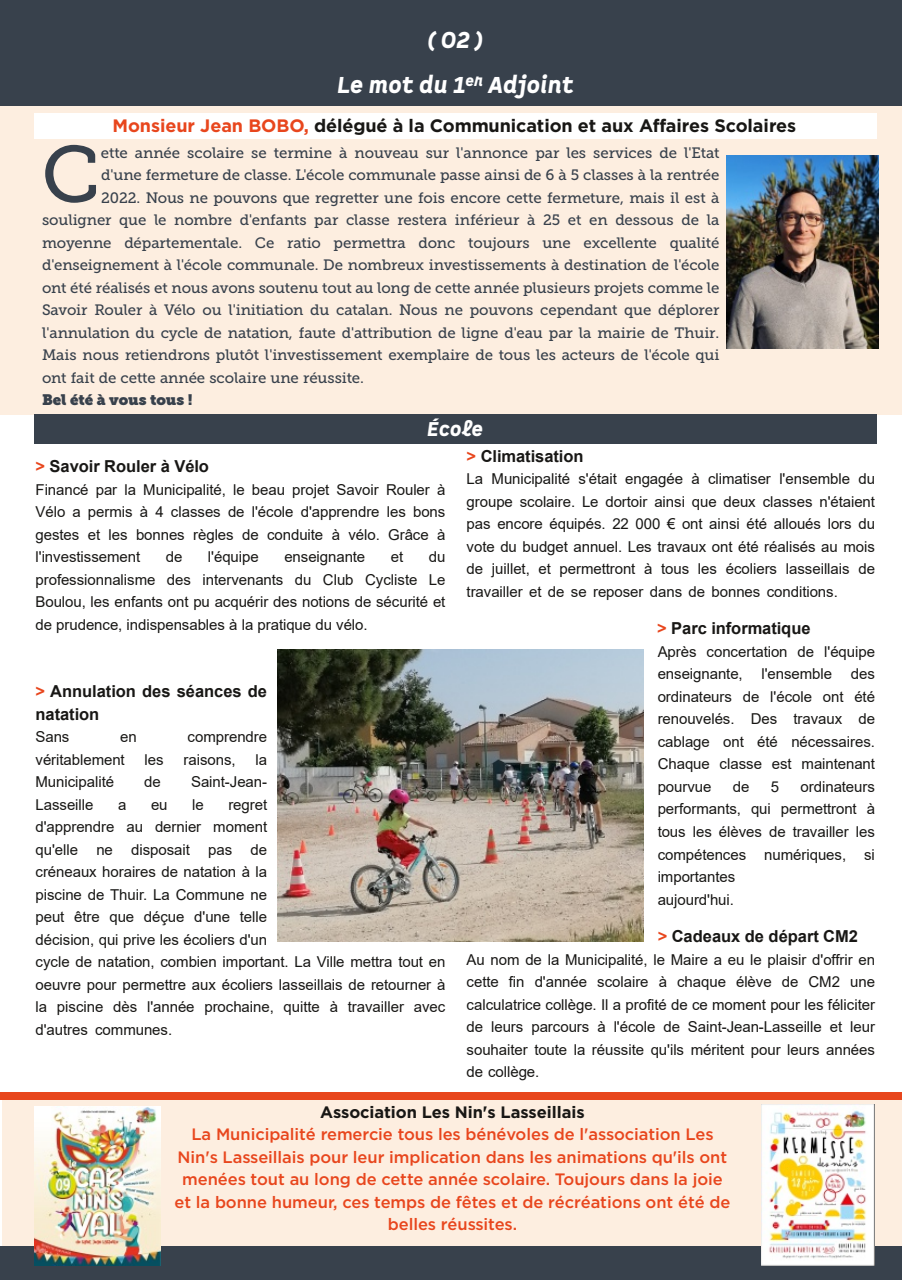
<style>
.page{position:relative;width:902px;height:1280px;background:#fff}
.page>*{position:absolute;margin:0;border:0;box-sizing:border-box;transform-origin:0 0}
.t1{font:79.35px "Museo Slab 500";color:#38414c}
.t2{font:italic 900 22.5px/45px "Spock Ess Alt 2";letter-spacing:-.005em;color:#fff;text-align:center}
.t3{font:italic 900 19.5px "Spock Ess Alt 2";letter-spacing:-.01em;color:#fff}
.t4{font:700 18px "Gotham HTF";letter-spacing:-.005em;color:#181715}
.t5{font:500 16.5px/22.5px "Gotham HTF";letter-spacing:-.005em;color:#e8461d;text-align:center}
.t6{font:700 16.5px/22.5px "Arial";color:#181715}
.t7{font:700 16.5px "Gotham HTF";color:#181715}
.t8{font:15px/22.5px "Arial";letter-spacing:-.005em;color:#181715;text-align:justify}
.t9{font:15px "Museo Slab 500";letter-spacing:-.005em;color:#38414c}
.t10{font:15px "Museo Slab";letter-spacing:-.005em;color:#38414c}
.s1{color:#e8461d}
</style>
<div class="page">
<div style="left:3px;top:1093px;width:898px;height:164px;background:#fdeee0"></div>
<div style="left:0;top:100px;width:901px;height:314px;background:#fdeee0"></div>
<div style="left:1px;top:0;width:900px;height:106px;background:#38414c"></div>
<div style="left:34px;top:113px;width:842px;height:25px;background:#fff"></div>
<div style="left:34px;top:414px;width:842px;height:30px;background:#38414c"></div>
<div style="left:0;top:1092px;width:901px;height:8px;background:#e8461d"></div>
<div style="left:0;top:1246px;width:901px;height:34px;background:#38414c"></div>
<img style="left:278px;top:650px;width:365px;height:291px">
<img style="left:34px;top:1106px;width:126px;height:160px">
<img style="left:726px;top:155px;width:152px;height:194px">
<img style="left:761px;top:1105px;width:113px;height:160px">
<h2 class="t2" style="left:336px;top:19px;width:238px">(02)<br>Le mot du 1<sup>er</sup> Adjoint</h2>
<p class="t4" style="left:112px;top:115px;width:685px"><span class="s1">Monsieur Jean BOBO,</span> délégué à la Communication et aux Affaires Scolaires</p>
<h1 class="t1" style="left:41px;top:127px;width:61px">C</h1>
<p class="t9" style="left:101px;top:144px;width:620px">ette année scolaire se termine à nouveau sur l'annonce par les services de l'Etat</p>
<p class="t9" style="left:101px;top:166px;width:619px">d'une fermeture de classe. L'école communale passe ainsi de 6 à 5 classes à la rentrée</p>
<p class="t9" style="left:101px;top:189px;width:619px">2022. Nous ne pouvons que regretter une fois encore cette fermeture, mais il est à</p>
<p class="t9" style="left:42px;top:211px;width:678px">souligner que le nombre d'enfants par classe restera inférieur à 25 et en dessous de la</p>
<p class="t9" style="left:42px;top:234px;width:678px">moyenne départementale. Ce ratio permettra donc toujours une excellente qualité</p>
<p class="t9" style="left:42px;top:256px;width:678px">d'enseignement à l'école communale. De nombreux investissements à destination de l'école</p>
<p class="t9" style="left:42px;top:279px;width:678px">ont été réalisés et nous avons soutenu tout au long de cette année plusieurs projets comme le</p>
<p class="t9" style="left:42px;top:301px;width:678px">Savoir Rouler à Vélo ou l'initiation du catalan. Nous ne pouvons cependant que déplorer</p>
<p class="t9" style="left:42px;top:324px;width:678px">l'annulation du cycle de natation, faute d'attribution de ligne d'eau par la mairie de Thuir.</p>
<p class="t9" style="left:42px;top:346px;width:678px">Mais nous retiendrons plutôt l'investissement exemplaire de tous les acteurs de l'école qui</p>
<p class="t9" style="left:42px;top:369px;width:323px">ont fait de cette année scolaire une réussite.</p>
<p class="t10" style="left:42px;top:391px;width:152px">Bel été à vous tous !</p>
<h3 class="t3" style="left:426px;top:416px;width:58px">École</h3>
<p class="t6" style="left:36px;top:455px;width:175px"><span class="s1">&gt;</span> Savoir Rouler à Vélo</p>
<p class="t8" style="left:36px;top:478px;width:411px">Financé par la Municipalité, le beau projet Savoir Rouler à Vélo a permis à 4 classes de l'école d'apprendre les bons gestes et les bonnes règles de conduite à vélo. Grâce à l'investissement</p>
<p class="t6" style="left:466px;top:445px;width:118px"><span class="s1">&gt;</span> Climatisation</p>
<p class="t8" style="left:466px;top:468px;width:410px">La Municipalité s'était engagée à climatiser l'ensemble du groupe scolaire. Le dortoir ainsi que deux classes n'étaient pas encore équipés. 22 000 € ont ainsi été alloués lors du vote du budget annuel. Les travaux ont été réalisés au mois de juillet, et permettront à tous les écoliers lasseillais de travailler et de se reposer dans de bonnes conditions.</p>
<p class="t6" style="left:657px;top:617px;width:155px"><span class="s1">&gt;</span> Parc informatique</p>
<p class="t8" style="left:657px;top:640px;width:219px">Après concertation de l'équipe enseignante, l'ensemble des ordinateurs de l'école ont été renouvelés. Des travaux de cablage ont été nécessaires.<br>Chaque classe est maintenant pourvue</p>
<p class="t8" style="left:166px;top:546px;width:18px">de</p>
<p class="t8" style="left:208px;top:546px;width:52px">l'équipe</p>
<p class="t8" style="left:284px;top:546px;width:82px">enseignante</p>
<p class="t8" style="left:391px;top:546px;width:14px">et</p>
<p class="t8" style="left:36px;top:546px;width:411px;text-indent:393px">du professionnalisme des intervenants du Club Cycliste Le Boulou, les enfants ont pu acquérir des notions de sécurité et de prudence, indispensables à la pratique du vélo.</p>
<p class="t6" style="left:36px;top:680px;width:233px"><span class="s1">&gt;</span> Annulation des séances de natation</p>
<p class="t8" style="left:36px;top:726px;width:35px">Sans</p>
<p class="t8" style="left:120px;top:726px;width:18px">en</p>
<p class="t8" style="left:188px;top:726px;width:81px">comprendre</p>
<p class="t8" style="left:36px;top:748px;width:91px">véritablement</p>
<p class="t8" style="left:144px;top:748px;width:21px">les</p>
<p class="t8" style="left:183px;top:748px;width:54px">raisons,</p>
<p class="t8" style="left:255px;top:748px;width:13px">la</p>
<p class="t8" style="left:36px;top:771px;width:80px">Municipalité</p>
<p class="t8" style="left:144px;top:771px;width:18px">de</p>
<p class="t8" style="left:191px;top:771px;width:77px">Saint-Jean-</p>
<p class="t8" style="left:36px;top:793px;width:59px">Lasseille</p>
<p class="t8" style="left:118px;top:793px;width:10px">a</p>
<p class="t8" style="left:151px;top:793px;width:18px">eu</p>
<p class="t8" style="left:192px;top:793px;width:13px">le</p>
<p class="t8" style="left:657px;top:775px;width:219px;text-align:left;text-indent:143px">ordinateurs performants, qui permettront à tous les élèves de travailler les compétences numériques, si importantes<br>aujourd'hui.</p>
<p class="t6" style="left:657px;top:925px;width:202px"><span class="s1">&gt;</span> Cadeaux de départ CM2</p>
<p class="t8" style="left:466px;top:948px;width:410px">Au nom de la Municipalité, le Maire a eu le plaisir d'offrir en cette fin d'année scolaire à chaque élève de CM2 une calculatrice collège. Il a profité de ce moment pour les féliciter de leurs parcours à l'école de Saint-Jean-Lasseille et leur souhaiter toute la réussite qu'ils méritent pour leurs années de collège.</p>
<p class="t8" style="left:732px;top:775px;width:18px">de</p>
<p class="t8" style="left:770px;top:775px;width:10px">5</p>
<p class="t8" style="left:36px;top:793px;width:411px;text-align:left;text-indent:193px">regret<br>d'apprendre au dernier moment<br>qu'elle ne disposait pas de<br>créneaux horaires de natation à la<br>piscine de Thuir. La Commune ne<br>peut être que déçue d'une telle<br>décision, qui prive les écoliers d'un<br>cycle de natation, combien important. La Ville mettra tout en oeuvre pour permettre aux écoliers lasseillais de retourner à la piscine dès l'année prochaine, quitte à travailler avec d'autres communes.</p>
<p class="t7" style="left:320px;top:1102px;width:266px">Association Les Nin's Lasseillais</p>
<p class="t5" style="left:174px;top:1123px;width:557px">La Municipalité remercie tous les bénévoles de l'association Les Nin's Lasseillais pour leur implication dans les animations qu'ils ont menées tout au long de cette année scolaire. Toujours dans la joie et la bonne humeur, ces temps de fêtes et de récréations ont été de belles réussites.</p>
</div>
